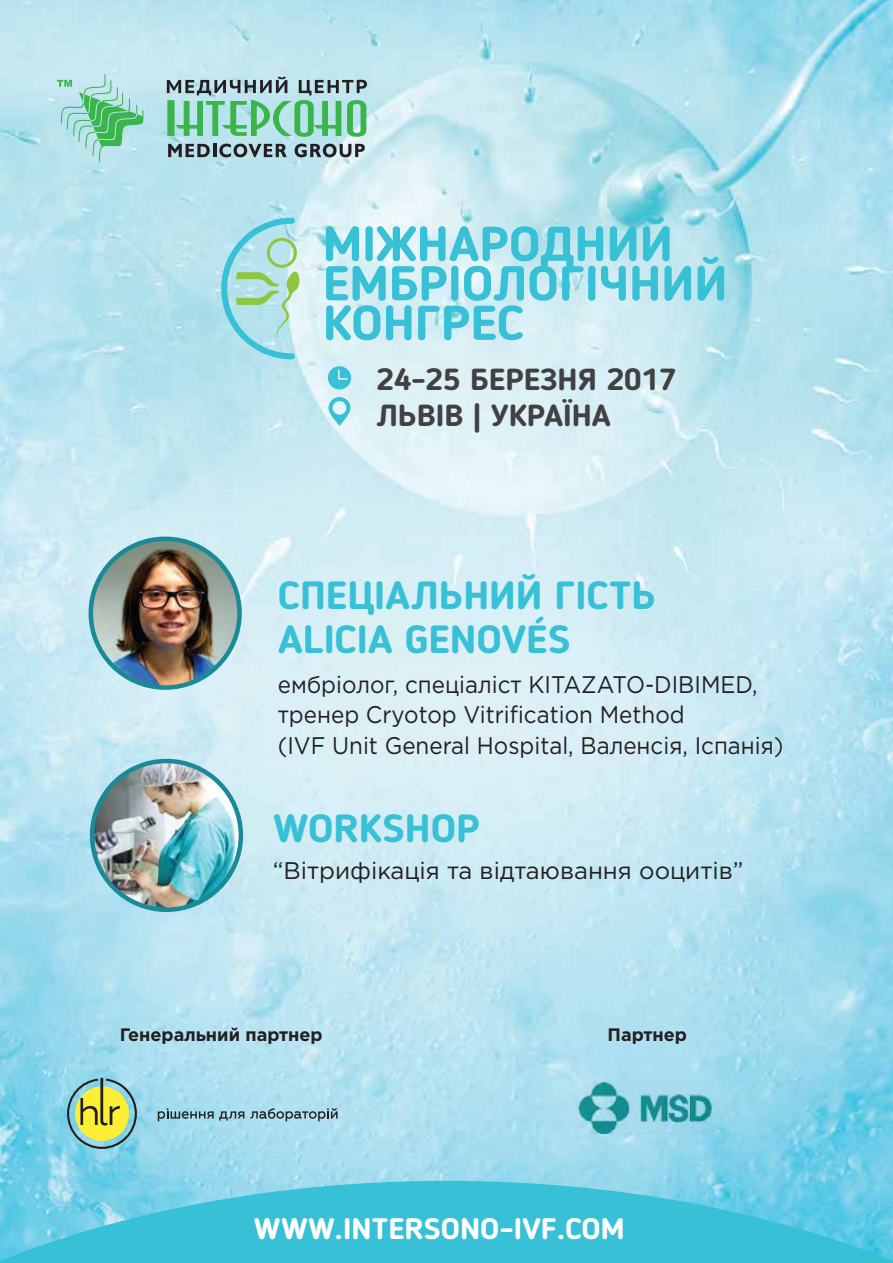
<style>
.page{position:relative;width:893px;height:1263px;background:#fff}
.page>*{position:absolute;margin:0;border:0;box-sizing:border-box;transform-origin:0 0}
.t1{font:700 48.45px/39.5px "Blogger Sans";color:#37c0d6;scale:1.07 1}
.t2{font:700 39px/44.2px "Blogger Sans";color:#37c0d6;scale:1.07 1}
.t3{font:700 30.3px/36.3px "Blogger Sans";color:#414042;scale:1.07 1}
.t4{font:700 29.4px "Blogger Sans";letter-spacing:.005em;color:#fff;scale:1.07 1}
.t5{font:24px/30.6px "Gotham Pro";color:#231f20;scale:.93 1}
.t6{font:24px "Gotham Pro";color:#231f20}
.t7{font:700 18px "Gotham Pro";color:#231f20}
</style>
<div class="page">
<img style="left:0;top:0;width:893px;height:1181px">
<img style="left:575px;top:1081px;width:140px;height:52px">
<svg style="left:67px;top:1078px;width:70px;height:71px;background:#a6c181"></svg>
<svg style="left:158px;top:1108px;width:86px;height:13px"></svg>
<svg style="left:250px;top:1108px;width:88px;height:13px"></svg>
<svg style="left:57px;top:74px;width:87px;height:88px;background:#9ed9c7"></svg>
<svg style="left:168px;top:144px;width:119px;height:13px;background:#6e8187"></svg>
<svg style="left:295px;top:144px;width:70px;height:13px"></svg>
<svg style="left:167px;top:77px;width:200px;height:60px;background:#8ac4ad"></svg>
<svg style="left:0;top:1181px;width:893px;height:82px;background:#49c4db"></svg>
<svg style="left:328px;top:397px;width:22px;height:29px"></svg>
<svg style="left:328px;top:366px;width:23px;height:23px"></svg>
<svg style="left:218px;top:215px;width:82px;height:147px;background:#a8dddb"></svg>
<img style="left:91px;top:539px;width:149px;height:148px;border-radius:74px">
<div style="left:89px;top:536px;width:153px;height:154px;border:4px solid #198a97;border-radius:50%"></div>
<img style="left:92px;top:761px;width:149px;height:149px;border-radius:74px">
<div style="left:90px;top:759px;width:153px;height:153px;border:4px solid #198a97;border-radius:50%"></div>
<h1 class="t1" style="left:323px;top:224px;width:379px">МІЖНАРОДНИЙ<br>ЕМБРІОЛОГІЧНИЙ<br>КОНГРЕС</h1>
<p class="t3" style="left:376px;top:361px;width:282px">24-25 БЕРЕЗНЯ 2017<br>ЛЬВІВ | УКРАЇНА</p>
<h2 class="t2" style="left:278px;top:573px;width:354px">СПЕЦІАЛЬНИЙ ГІСТЬ<br>ALICIA GENOVÉS</h2>
<p class="t5" style="left:278px;top:669px;width:545px">ембріолог, спеціаліст KITAZATO-DIBIMED, тренер Cryotop Vitrification Method<br>(IVF Unit General Hospital, Валенсія, Іспанія)</p>
<h2 class="t2" style="left:274px;top:806px;width:194px">WORKSHOP</h2>
<p class="t6" style="left:273px;top:857px;width:472px">“Вітрифікація та відтаювання ооцитів”</p>
<p class="t7" style="left:120px;top:1024px;width:204px">Генеральний партнер</p>
<p class="t7" style="left:607px;top:1024px;width:81px">Партнер</p>
<p class="t4" style="left:254px;top:1210px;width:348px">WWW.INTERSONO-IVF.COM</p>
</div>
